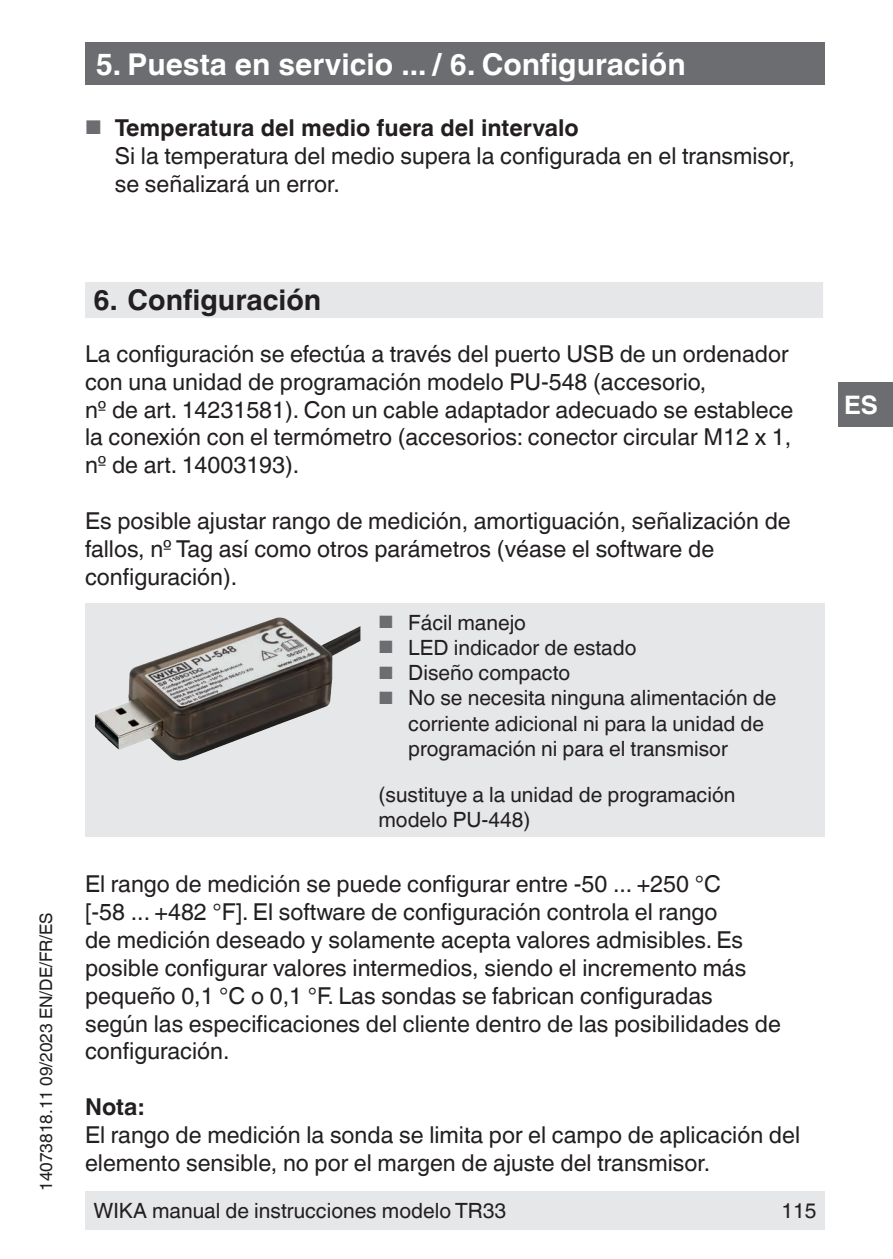
<style>
.page{position:relative;width:893px;height:1259px;background:#fff}
.page>*{position:absolute;margin:0;border:0;box-sizing:border-box;transform-origin:0 0}
.t1{font:700 30px "Helvetica World";color:#fff}
.t2{font:700 28.5px "Helvetica World";color:#231f20}
.t3{font:700 25.5px "Helvetica World";color:#fff}
.t4{font:23.4px/27.9px "Helvetica World";color:#231f20}
.t5{font:700 23.4px "Helvetica World";color:#231f20}
.t6{font:21px/25.2px "Helvetica World";color:#231f20}
.t7{font:17.4px "Helvetica World";color:#231f20}
.s1{font-size:19.8px;color:#6c6d70}
.s2{font-weight:700}
.s3{font-size:17.7px;color:#6c6d70}
</style>
<div class="page">
<div style="left:85px;top:1191px;width:740px;height:38px;background:#e6e7e9"></div>
<div style="left:838px;top:383px;width:55px;height:44px;background:#6c6d70"></div>
<div style="left:85px;top:43px;width:740px;height:42px;background:#6c6d70"></div>
<div style="left:85px;top:282px;width:738px;height:36px;background:#e6e7e9"></div>
<div style="left:85px;top:603px;width:740px;height:233px;background:#e6e7e9"></div>
<img style="left:95px;top:617px;width:265px;height:144px">
<p class="t1" style="left:96px;top:47px;width:591px">5. Puesta en servicio ... / 6. Configuración</p>
<p class="t4" style="left:115px;top:114px;width:682px;text-indent:-30px"><span class="s1">■</span> <span class="s2">Temperatura del medio fuera del intervalo<br></span>Si la temperatura del medio supera la configurada en el transmisor, se señalizará un error.</p>
<p class="t7" style="left:36px;top:1191px;width:280px;rotate:-90deg">14073818.11 09/2023 EN/DE/FR/ES</p>
<p class="t2" style="left:94px;top:283px;width:229px">6. Configuración</p>
<p class="t4" style="left:85px;top:340px;width:710px">La configuración se efectúa a través del puerto USB de un ordenador con una unidad de programación modelo PU-548 (accesorio,<br>nº de art. 14231581). Con un cable adaptador adecuado se establece la conexión con el termómetro (accesorios: conector circular M12 x 1, nº de art. 14003193).</p>
<p class="t4" style="left:85px;top:507px;width:707px">Es posible ajustar rango de medición, amortiguación, señalización de fallos, nº Tag así como otros parámetros (véase el software de configuración).</p>
<p class="t6" style="left:378px;top:610px;width:149px"><span class="s3">■</span> Fácil manejo</p>
<p class="t6" style="left:378px;top:635px;width:260px"><span class="s3">■</span> LED indicador de estado</p>
<p class="t6" style="left:378px;top:660px;width:193px"><span class="s3">■</span> Diseño compacto</p>
<p class="t6" style="left:408px;top:685px;width:370px;text-indent:-30px"><span class="s3">■</span> No se necesita ninguna alimentación de corriente adicional ni para la unidad de programación ni para el transmisor</p>
<p class="t6" style="left:378px;top:782px;width:358px">(sustituye a la unidad de programación modelo PU-448)</p>
<p class="t4" style="left:85px;top:870px;width:697px">El rango de medición se puede configurar entre -50 ... +250 °C<br>[-58 ... +482 °F]. El software de configuración controla el rango<br>de medición deseado y solamente acepta valores admisibles. Es posible configurar valores intermedios, siendo el incremento más pequeño 0,1 °C o 0,1 °F. Las sondas se fabrican configuradas según las especificaciones del cliente dentro de las posibilidades de configuración.</p>
<p class="t5" style="left:85px;top:1093px;width:60px">Nota:</p>
<p class="t4" style="left:85px;top:1121px;width:717px">El rango de medición la sonda se limita por el campo de aplicación del elemento sensible, no por el margen de ajuste del transmisor.</p>
<p class="t6" style="left:94px;top:1197px;width:414px">WIKA manual de instrucciones modelo TR33</p>
<p class="t6" style="left:781px;top:1197px;width:37px">115</p>
<p class="t3" style="left:844px;top:390px;width:35px">ES</p>
</div>
